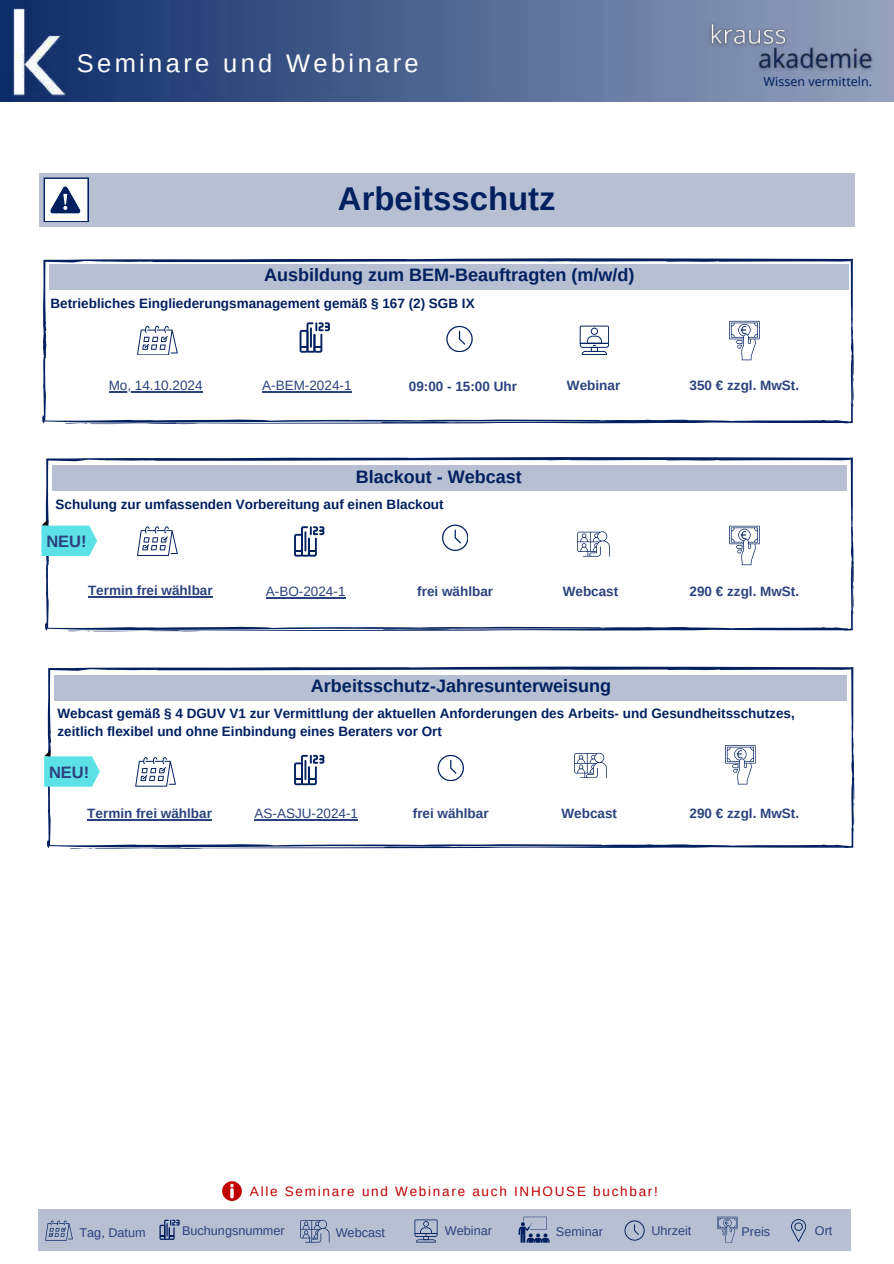
<style>
.page{position:relative;width:894px;height:1264px;background:#fff}
.page>*{position:absolute;margin:0;border:0;box-sizing:border-box;transform-origin:0 0}
.t1{font:700 32.85px "Arimo";color:#002060}
.t2{font:25.5px "Arimo";letter-spacing:.13em;color:#fffefe}
.t3{font:700 18px "Arimo";color:#002060}
.t4{font:700 16.5px "Arimo";color:#2a427e}
.t5{font:700 13.5px/18px "Arimo";color:#002060}
.t6{font:700 13.5px "Arimo";color:#2a427e}
.t7{font:13.5px "Arimo";color:#2a427e}
.t8{font:13.5px "Arimo";letter-spacing:.13em;color:#c00000}
.t9{font:12.6px "Arimo";color:#2a427e}
.t10{font:12.45px "Noto Sans";color:#002060}
</style>
<div class="page">
<div style="left:39px;top:173px;width:815px;height:54px;background:#b7bfd2"></div>
<svg style="left:42px;top:258px;width:811px;height:166px"></svg>
<svg style="left:446px;top:326px;width:26px;height:26px"></svg>
<svg style="left:579px;top:325px;width:29px;height:30px"></svg>
<svg style="left:47px;top:666px;width:807px;height:183px"></svg>
<svg style="left:222px;top:1181px;width:20px;height:19px"></svg>
<div style="left:38px;top:1208px;width:812px;height:42px;background:#b7bfd2"></div>
<svg style="left:45px;top:1220px;width:28px;height:20px"></svg>
<svg style="left:159px;top:1219px;width:21px;height:20px"></svg>
<svg style="left:414px;top:1219px;width:23px;height:22px"></svg>
<svg style="left:518px;top:1216px;width:31px;height:26px"></svg>
<svg style="left:624px;top:1220px;width:20px;height:20px"></svg>
<svg style="left:717px;top:1216px;width:20px;height:26px"></svg>
<svg style="left:791px;top:1219px;width:14px;height:22px"></svg>
<svg style="left:574px;top:753px;width:32px;height:24px"></svg>
<svg style="left:300px;top:1219px;width:29px;height:23px"></svg>
<svg style="left:44px;top:177px;width:45px;height:45px;background:#abb5ca"></svg>
<div style="left:54px;top:675px;width:792px;height:25px;background:#b7bfd2"></div>
<svg style="left:135px;top:757px;width:41px;height:29px"></svg>
<svg style="left:294px;top:754px;width:30px;height:31px"></svg>
<svg style="left:725px;top:745px;width:30px;height:39px"></svg>
<svg style="left:44px;top:750px;width:56px;height:36px"></svg>
<hr style="left:109px;top:391px;width:93px;height:1px;background:#2a427e">
<hr style="left:262px;top:391px;width:89px;height:1px;background:#2a427e">
<hr style="left:87px;top:819px;width:125px;height:1px;background:#2a427e">
<hr style="left:254px;top:819px;width:104px;height:1px;background:#2a427e">
<svg style="left:45px;top:457px;width:808px;height:174px"></svg>
<hr style="left:88px;top:596px;width:125px;height:1px;background:#2a427e">
<hr style="left:266px;top:597px;width:79px;height:1px;background:#2a427e">
<svg style="left:577px;top:531px;width:32px;height:25px"></svg>
<div style="left:52px;top:465px;width:794px;height:26px;background:#b7bfd2"></div>
<svg style="left:137px;top:526px;width:40px;height:29px"></svg>
<svg style="left:294px;top:526px;width:30px;height:30px"></svg>
<svg style="left:729px;top:526px;width:30px;height:39px"></svg>
<svg style="left:41px;top:519px;width:56px;height:37px"></svg>
<div style="left:49px;top:264px;width:799px;height:26px;background:#b7bfd2"></div>
<svg style="left:137px;top:326px;width:40px;height:29px"></svg>
<svg style="left:299px;top:322px;width:31px;height:31px"></svg>
<svg style="left:729px;top:321px;width:30px;height:39px"></svg>
<svg style="left:442px;top:524px;width:26px;height:26px"></svg>
<svg style="left:437px;top:754px;width:26px;height:26px"></svg>
<img style="left:0;top:0;width:893px;height:101px">
<img style="left:0;top:3px;width:96px;height:96px">
<img style="left:705px;top:17px;width:86px;height:34px">
<img style="left:753px;top:41px;width:126px;height:34px">
<h2 class="t2" style="left:77px;top:47px;width:343px">Seminare und Webinare</h2>
<h1 class="t1" style="left:338px;top:176px;width:219px">Arbeitsschutz</h1>
<h3 class="t3" style="left:264px;top:263px;width:371px">Ausbildung zum BEM-Beauftragten (m/w/d)</h3>
<p class="t5" style="left:50px;top:294px;width:425px">Betriebliches Eingliederungsmanagement gemäß § 167 (2) SGB IX</p>
<p class="t10" style="left:763px;top:73px;width:110px">Wissen vermitteln.</p>
<p class="t7" style="left:109px;top:377px;width:95px">Mo, 14.10.2024</p>
<p class="t7" style="left:262px;top:377px;width:91px">A-BEM-2024-1</p>
<p class="t6" style="left:408px;top:377px;width:110px">09:00 - 15:00 Uhr</p>
<h3 class="t3" style="left:355px;top:464px;width:168px">Blackout - Webcast</h3>
<p class="t5" style="left:56px;top:495px;width:389px">Schulung zur umfassenden Vorbereitung auf einen Blackout</p>
<p class="t4" style="left:46px;top:530px;width:42px">NEU!</p>
<p class="t6" style="left:88px;top:581px;width:126px">Termin frei wählbar</p>
<p class="t7" style="left:266px;top:583px;width:81px">A-BO-2024-1</p>
<p class="t6" style="left:417px;top:582px;width:77px">frei wählbar</p>
<p class="t6" style="left:566px;top:376px;width:55px">Webinar</p>
<p class="t6" style="left:689px;top:376px;width:111px">350 € zzgl. MwSt.</p>
<p class="t6" style="left:562px;top:582px;width:57px">Webcast</p>
<p class="t6" style="left:689px;top:582px;width:111px">290 € zzgl. MwSt.</p>
<h3 class="t3" style="left:311px;top:673px;width:302px">Arbeitsschutz-Jahresunterweisung</h3>
<p class="t5" style="left:57px;top:704px;width:738px">Webcast gemäß § 4 DGUV V1 zur Vermittlung der aktuellen Anforderungen des Arbeits- und Gesundheitsschutzes, zeitlich flexibel und ohne Einbindung eines Beraters vor Ort</p>
<p class="t4" style="left:49px;top:760px;width:42px">NEU!</p>
<p class="t6" style="left:87px;top:804px;width:126px">Termin frei wählbar</p>
<p class="t7" style="left:254px;top:805px;width:105px">AS-ASJU-2024-1</p>
<p class="t6" style="left:561px;top:804px;width:57px">Webcast</p>
<p class="t6" style="left:413px;top:804px;width:77px">frei wählbar</p>
<p class="t6" style="left:689px;top:804px;width:111px">290 € zzgl. MwSt.</p>
<p class="t8" style="left:250px;top:1182px;width:409px">Alle Seminare und Webinare auch INHOUSE buchbar!</p>
<p class="t9" style="left:79px;top:1224px;width:68px">Tag, Datum</p>
<p class="t9" style="left:182px;top:1222px;width:104px">Buchungsnummer</p>
<p class="t9" style="left:445px;top:1222px;width:49px">Webinar</p>
<p class="t9" style="left:651px;top:1222px;width:42px">Uhrzeit</p>
<p class="t9" style="left:335px;top:1224px;width:51px">Webcast</p>
<p class="t9" style="left:741px;top:1223px;width:30px">Preis</p>
<p class="t9" style="left:555px;top:1223px;width:49px">Seminar</p>
<p class="t9" style="left:814px;top:1222px;width:19px">Ort</p>
</div>
